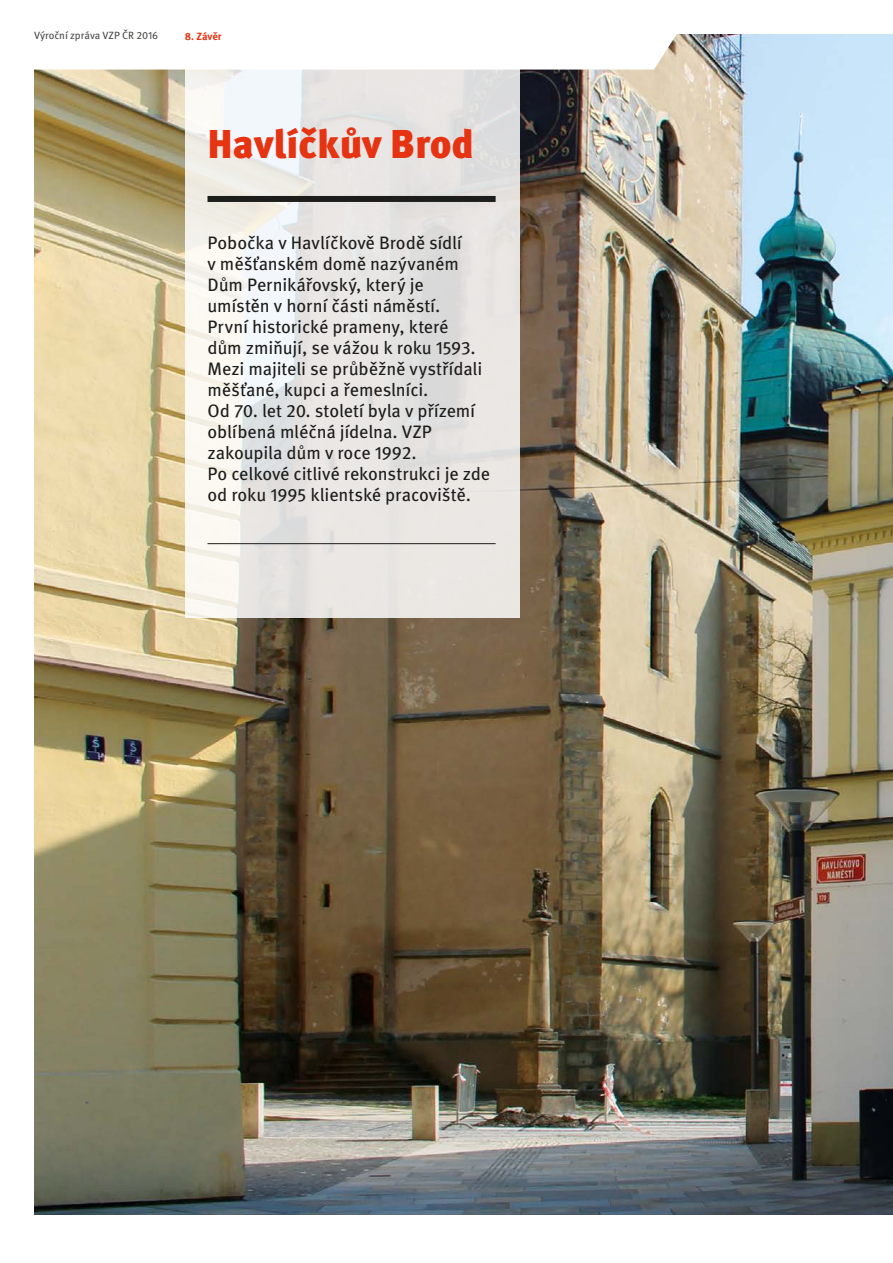
<style>
.page{position:relative;width:893px;height:1263px;background:#fff}
.page>*{position:absolute;margin:0;border:0;box-sizing:border-box;transform-origin:0 0}
.t1{font:900 40.2px "Meta Pro";color:#e63312}
.t2{font:18px/21px "Meta Pro";letter-spacing:-.01em;color:#1d1d1b}
.t3{font:10.5px "Meta Pro";color:#4a4a49}
.t4{font:700 10.5px "Meta Pro";color:#e63312}
</style>
<div class="page">
<img style="left:34px;top:34px;width:859px;height:1180px">
<svg style="left:34px;top:34px;width:665px;height:36px"></svg>
<svg style="left:185px;top:65px;width:334px;height:552px;fill:#eae7e4"></svg>
<div style="left:208px;top:196px;width:288px;height:6px;background:#1d1d1b"></div>
<hr style="left:208px;top:543px;width:288px;height:1px;background:#1d1d1b">
<p class="t3" style="left:34px;top:29px;width:126px">Výroční zpráva VZP ČR 2016</p>
<p class="t4" style="left:185px;top:29px;width:38px">8. Závěr</p>
<h1 class="t1" style="left:208px;top:119px;width:268px">Havlíčkův Brod</h1>
<p class="t2" style="left:208px;top:232px;width:284px">Pobočka v Havlíčkově Brodě sídlí<br>v měšťanském domě nazývaném<br>Dům Pernikářovský, který je umístěn v horní části náměstí.<br>První historické prameny, které<br>dům zmiňují, se vážou k roku 1593.<br>Mezi majiteli se průběžně vystřídali měšťané, kupci a řemeslníci.<br>Od 70. let 20. století byla v přízemí oblíbená mléčná jídelna. VZP zakoupila dům v roce 1992.<br>Po celkové citlivé rekonstrukci je zde od roku 1995 klientské pracoviště.</p>
</div>
